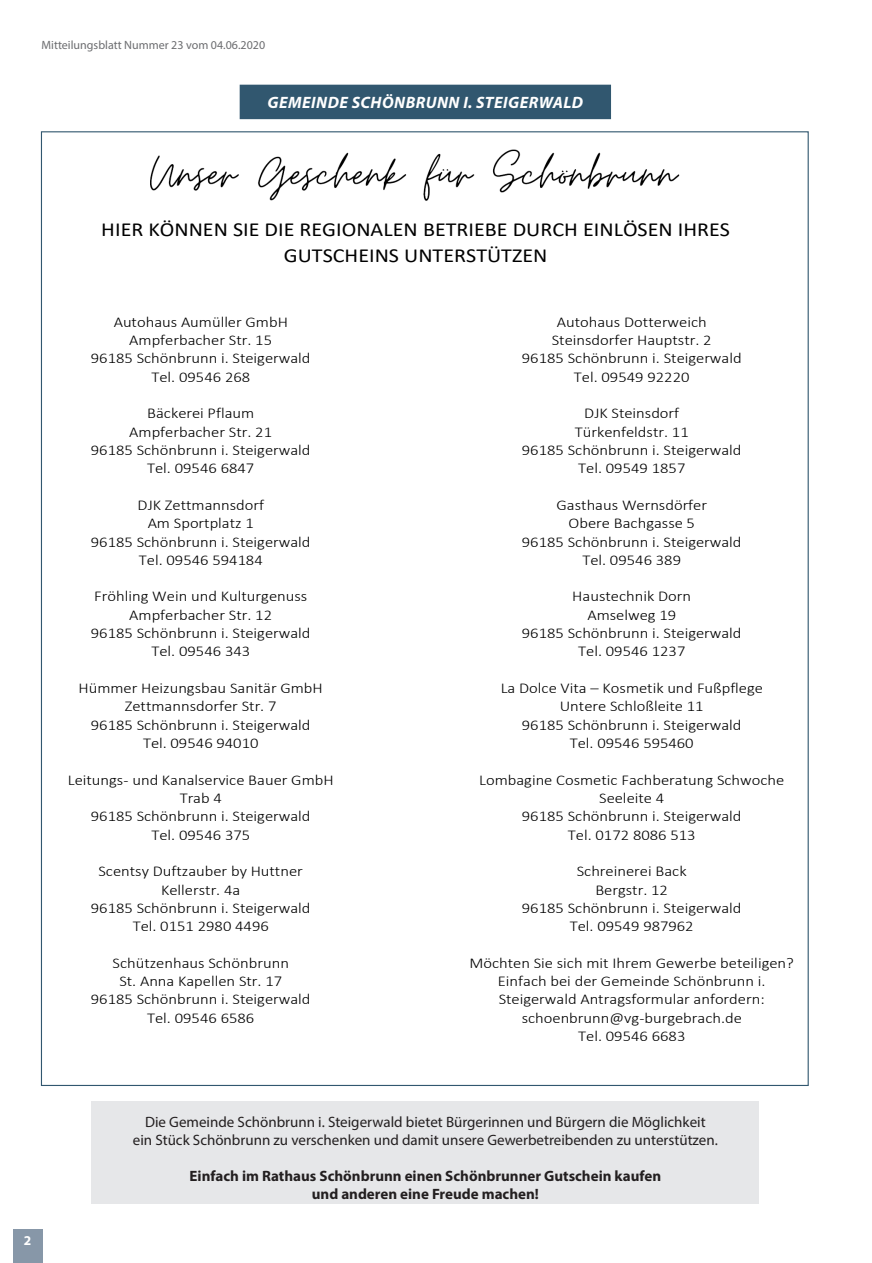
<style>
.page{position:relative;width:872px;height:1263px;background:#fff}
.page>*{position:absolute;margin:0;border:0;box-sizing:border-box;transform-origin:0 0}
.t1{font:19.95px/26.4px "Calibri";color:#000;text-align:center;scale:1.1 1}
.Rubrik{font:italic 700 16.5px "Myriad Pro";letter-spacing:.03em;color:#fff}
.t2{font:300 15px/18.3px "Calibri";color:#000;text-align:center;scale:1.1 1}
.Überschrift_H2{font:15px "Myriad Pro";color:#231f20}
.Überschrift_H2-2{font:700 15px "Myriad Pro";color:#231f20}
.t3{font:700 13.5px "Myriad Pro";color:#fff}
.t4{font:12px "Myriad Pro";color:#6c6d70}
</style>
<div class="page">
<div style="left:240px;top:85px;width:371px;height:34px;background:#31576f"></div>
<img style="left:150px;top:149px;width:530px;height:52px">
<div style="left:91px;top:1102px;width:668px;height:102px;background:#e6e7e9"></div>
<div style="left:13px;top:1229px;width:30px;height:34px;background:#8797a8"></div>
<p class="t4" style="left:41px;top:38px;width:225px">Mitteilungsblatt Nummer 23 vom 04.06.2020</p>
<p class="Rubrik" style="left:267px;top:92px;width:317px">GEMEINDE SCHÖNBRUNN I. STEIGERWALD</p>
<p class="t3" style="left:24px;top:1231px;width:9px">2</p>
<p class="t1" style="left:101px;top:215px;width:573px">HIER KÖNNEN SIE DIE REGIONALEN BETRIEBE DURCH EINLÖSEN IHRES<br>GUTSCHEINS UNTERSTÜTZEN</p>
<p class="t2" style="left:91px;top:312px;width:201px">Autohaus Aumüller GmbH<br>Ampferbacher Str. 15<br>96185 Schönbrunn i. Steigerwald<br>Tel. 09546 268</p>
<p class="t2" style="left:522px;top:312px;width:201px">Autohaus Dotterweich<br>Steinsdorfer Hauptstr. 2<br>96185 Schönbrunn i. Steigerwald<br>Tel. 09549 92220</p>
<p class="t2" style="left:91px;top:404px;width:201px">Bäckerei Pflaum<br>Ampferbacher Str. 21<br>96185 Schönbrunn i. Steigerwald<br>Tel. 09546 6847</p>
<p class="t2" style="left:522px;top:404px;width:201px">DJK Steinsdorf<br>Türkenfeldstr. 11<br>96185 Schönbrunn i. Steigerwald<br>Tel. 09549 1857</p>
<p class="t2" style="left:91px;top:495px;width:201px">DJK Zettmannsdorf<br>Am Sportplatz 1<br>96185 Schönbrunn i. Steigerwald<br>Tel. 09546 594184</p>
<p class="t2" style="left:522px;top:495px;width:201px">Gasthaus Wernsdörfer<br>Obere Bachgasse 5<br>96185 Schönbrunn i. Steigerwald<br>Tel. 09546 389</p>
<p class="t2" style="left:91px;top:587px;width:201px">Fröhling Wein und Kulturgenuss<br>Ampferbacher Str. 12<br>96185 Schönbrunn i. Steigerwald<br>Tel. 09546 343</p>
<p class="t2" style="left:522px;top:587px;width:201px">Haustechnik Dorn<br>Amselweg 19<br>96185 Schönbrunn i. Steigerwald<br>Tel. 09546 1237</p>
<p class="t2" style="left:78px;top:679px;width:224px">Hümmer Heizungsbau Sanitär GmbH<br>Zettmannsdorfer Str. 7<br>96185 Schönbrunn i. Steigerwald<br>Tel. 09546 94010</p>
<p class="t2" style="left:500px;top:679px;width:240px">La Dolce Vita – Kosmetik und Fußpflege<br>Untere Schloßleite 11<br>96185 Schönbrunn i. Steigerwald<br>Tel. 09546 595460</p>
<p class="t2" style="left:68px;top:770px;width:243px">Leitungs- und Kanalservice Bauer GmbH<br>Trab 4<br>96185 Schönbrunn i. Steigerwald<br>Tel. 09546 375</p>
<p class="t2" style="left:479px;top:770px;width:279px">Lombagine Cosmetic Fachberatung Schwoche<br>Seeleite 4<br>96185 Schönbrunn i. Steigerwald<br>Tel. 0172 8086 513</p>
<p class="t2" style="left:91px;top:862px;width:201px">Scentsy Duftzauber by Huttner<br>Kellerstr. 4a<br>96185 Schönbrunn i. Steigerwald<br>Tel. 0151 2980 4496</p>
<p class="t2" style="left:522px;top:862px;width:201px">Schreinerei Back<br>Bergstr. 12<br>96185 Schönbrunn i. Steigerwald<br>Tel. 09549 987962</p>
<p class="t2" style="left:91px;top:953px;width:201px">Schützenhaus Schönbrunn<br>St. Anna Kapellen Str. 17<br>96185 Schönbrunn i. Steigerwald<br>Tel. 09546 6586</p>
<p class="t2" style="left:469px;top:953px;width:296px">Möchten Sie sich mit Ihrem Gewerbe beteiligen?<br>Einfach bei der Gemeinde Schönbrunn i.<br>Steigerwald Antragsformular anfordern: schoenbrunn@vg-burgebrach.de<br>Tel. 09546 6683</p>
<p class="Überschrift_H2" style="left:145px;top:1112px;width:562px">Die Gemeinde Schönbrunn i. Steigerwald bietet Bürgerinnen und Bürgern die Möglichkeit</p>
<p class="Überschrift_H2" style="left:133px;top:1130px;width:586px">ein Stück Schönbrunn zu verschenken und damit unsere Gewerbetreibenden zu unterstützen.</p>
<p class="Überschrift_H2-2" style="left:189px;top:1166px;width:473px">Einfach im Rathaus Schönbrunn einen Schönbrunner Gutschein kaufen</p>
<p class="Überschrift_H2-2" style="left:312px;top:1184px;width:229px">und anderen eine Freude machen!</p>
</div>
